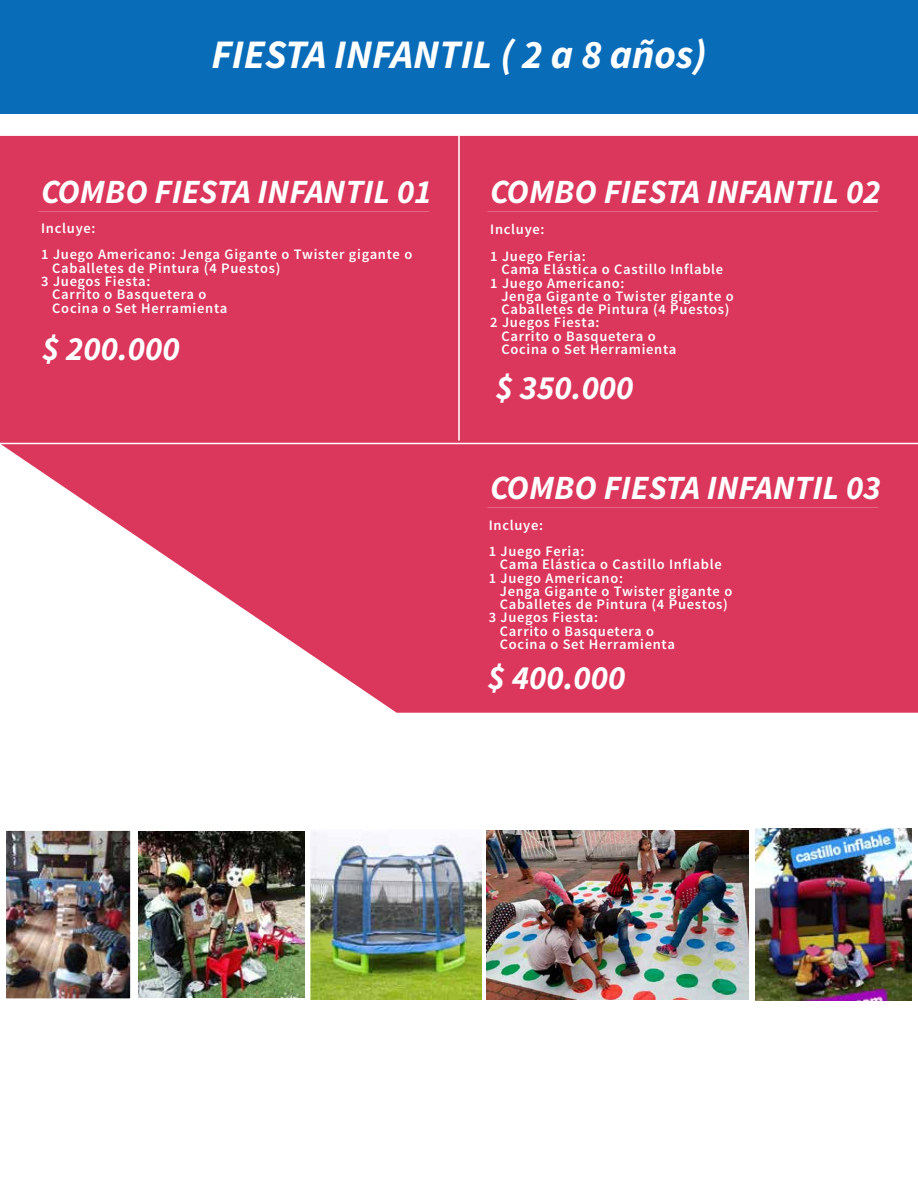
<style>
.page{position:relative;width:918px;height:1188px;background:#fff}
.page>*{position:absolute;margin:0;border:0;box-sizing:border-box;transform-origin:0 0}
.t1{font:italic 700 40.5px "Source Sans Pro";color:#fff}
.t2{font:italic 700 33.9px "Source Sans Pro";color:#fff}
.t3{font:600 14.55px/26.5px "Source Sans Pro";letter-spacing:.05em;color:#fff}
</style>
<div class="page">
<svg style="left:0;top:136px;width:918px;height:577px;background:#de4a6b"></svg>
<div style="left:0;top:0;width:918px;height:114px;background:#096cb9"></div>
<hr style="left:0;top:443px;width:918px;height:1px;background:#fff">
<hr style="left:458px;top:136px;width:2px;height:305px;background:#fff">
<img style="left:487px;top:830px;width:262px;height:169px">
<img style="left:756px;top:829px;width:156px;height:172px">
<img style="left:6px;top:831px;width:124px;height:167px">
<img style="left:311px;top:831px;width:170px;height:169px">
<img style="left:138px;top:831px;width:167px;height:167px">
<h1 class="t1" style="left:211px;top:28px;width:497px">FIESTA INFANTIL ( 2 a 8 años)</h1>
<h2 class="t2" style="left:41px;top:170px;width:392px">COMBO FIESTA INFANTIL 01</h2>
<p class="t3" style="left:41px;top:215px;width:373px">Incluye:<br>1 Juego Americano: Jenga Gigante o Twister gigante o</p>
<p class="t3" style="left:52px;top:255px;width:230px">Caballetes de Pintura (4 Puestos)</p>
<p class="t3" style="left:41px;top:268px;width:111px">3 Juegos Fiesta:</p>
<p class="t3" style="left:52px;top:282px;width:156px">Carrito o Basquetera o</p>
<p class="t3" style="left:52px;top:295px;width:177px">Cocina o Set Herramienta</p>
<h2 class="t2" style="left:42px;top:327px;width:139px">$ 200.000</h2>
<h2 class="t2" style="left:490px;top:170px;width:392px">COMBO FIESTA INFANTIL 02</h2>
<p class="t3" style="left:490px;top:217px;width:97px">Incluye:<br>1 Juego Feria:</p>
<p class="t3" style="left:490px;top:263px;width:235px;line-height:13.4px;text-indent:11px">Cama Elástica o Castillo Inflable<br>1 Juego Americano:</p>
<p class="t3" style="left:501px;top:283px;width:234px">Jenga Gigante o Twister gigante o</p>
<p class="t3" style="left:501px;top:296px;width:230px">Caballetes de Pintura (4 Puestos)</p>
<p class="t3" style="left:490px;top:310px;width:111px">2 Juegos Fiesta:</p>
<p class="t3" style="left:501px;top:323px;width:156px">Carrito o Basquetera o</p>
<p class="t3" style="left:501px;top:336px;width:177px">Cocina o Set Herramienta</p>
<h2 class="t2" style="left:496px;top:366px;width:139px">$ 350.000</h2>
<h2 class="t2" style="left:490px;top:466px;width:392px">COMBO FIESTA INFANTIL 03</h2>
<p class="t3" style="left:489px;top:512px;width:97px">Incluye:<br>1 Juego Feria:</p>
<p class="t3" style="left:489px;top:558px;width:235px;line-height:13.4px;text-indent:11px">Cama Elástica o Castillo Inflable<br>1 Juego Americano:</p>
<p class="t3" style="left:500px;top:578px;width:234px">Jenga Gigante o Twister gigante o</p>
<p class="t3" style="left:500px;top:592px;width:230px">Caballetes de Pintura (4 Puestos)</p>
<p class="t3" style="left:489px;top:605px;width:111px">3 Juegos Fiesta:</p>
<p class="t3" style="left:500px;top:618px;width:156px">Carrito o Basquetera o</p>
<p class="t3" style="left:500px;top:631px;width:177px">Cocina o Set Herramienta</p>
<h2 class="t2" style="left:488px;top:656px;width:139px">$ 400.000</h2>
</div>
